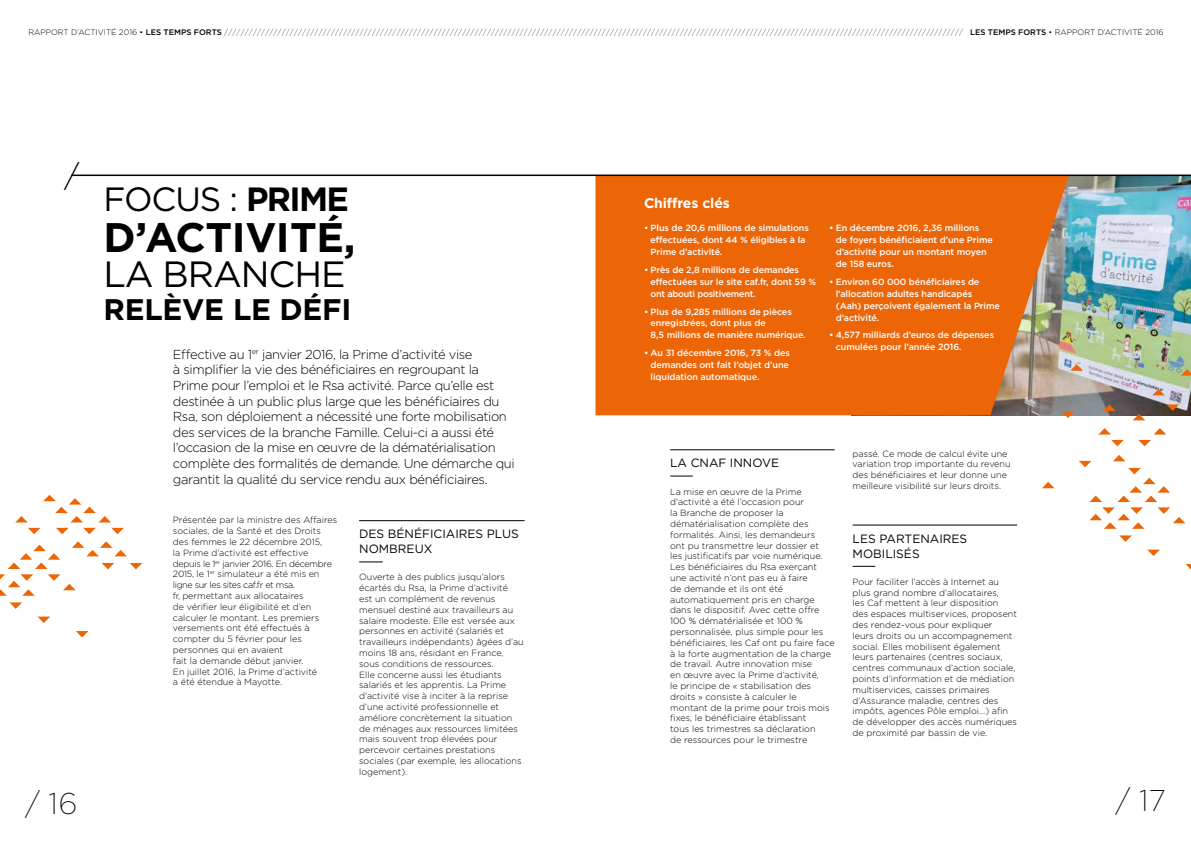
<style>
.page{position:relative;width:1191px;height:842px;background:#fff}
.page>*{position:absolute;margin:0;border:0;box-sizing:border-box;transform-origin:0 0}
.t1{font:700 41.3px "Gotham";letter-spacing:-.01em;color:#000}
.t2{font:36.5px "Gotham";letter-spacing:-.03em;color:#000}
.t3{font:33.6px "Gotham";letter-spacing:-.03em;color:#000}
.t4{font:200 30px "Gotham";color:#000}
.t5{font:300 30px "Gotham";color:#000}
.t6{font:700 29.8px "Gotham";letter-spacing:-.01em;color:#000}
.t7{font:700 14px "Gotham";letter-spacing:-.01em;color:#fff}
.t8{font:300 13px/15.6px "Gotham";letter-spacing:-.03em;color:#000}
.t9{font:12px/15px "Gotham";color:#000}
.t10{font:300 9px/10.8px "Gotham";color:#000}
.t11{font:500 9px/12px "Gotham";letter-spacing:-.01em;color:#fff}
.t12{font:200 8px "Gotham";color:#000}
.s1{font-weight:300}
.s2{font-weight:500}
.s3{font-weight:700}
</style>
<div class="page">
<img style="left:1069px;top:176px;width:122px;height:239px">
<svg style="left:1185px;top:564px;width:6px;height:6px"></svg>
<svg style="left:1119px;top:535px;width:12px;height:7px"></svg>
<svg style="left:1147px;top:550px;width:13px;height:6px"></svg>
<svg style="left:1042px;top:482px;width:12px;height:6px"></svg>
<svg style="left:1061px;top:412px;width:13px;height:6px"></svg>
<svg style="left:1070px;top:364px;width:13px;height:7px"></svg>
<svg style="left:1098px;top:428px;width:25px;height:18px"></svg>
<svg style="left:1166px;top:404px;width:13px;height:7px"></svg>
<svg style="left:1132px;top:414px;width:13px;height:6px"></svg>
<svg style="left:1138px;top:428px;width:28px;height:18px"></svg>
<svg style="left:1079px;top:455px;width:106px;height:74px"></svg>
<svg style="left:1103px;top:405px;width:12px;height:6px"></svg>
<svg style="left:1180px;top:369px;width:11px;height:7px"></svg>
<svg style="left:1152px;top:389px;width:12px;height:6px"></svg>
<svg style="left:76px;top:631px;width:12px;height:6px"></svg>
<svg style="left:9px;top:602px;width:13px;height:7px"></svg>
<svg style="left:38px;top:617px;width:12px;height:6px"></svg>
<svg style="left:28px;top:528px;width:13px;height:6px"></svg>
<svg style="left:56px;top:528px;width:13px;height:6px"></svg>
<svg style="left:15px;top:516px;width:13px;height:6px"></svg>
<svg style="left:83px;top:528px;width:13px;height:6px"></svg>
<svg style="left:111px;top:528px;width:13px;height:6px"></svg>
<svg style="left:0;top:541px;width:142px;height:55px"></svg>
<svg style="left:43px;top:495px;width:68px;height:27px"></svg>
<hr style="left:359px;top:520px;width:165px;height:1px;background:#000">
<svg style="left:359px;top:562px;width:24px;height:1px"></svg>
<svg style="left:595px;top:176px;width:474px;height:239px;background:#e56a13"></svg>
<hr style="left:670px;top:449px;width:164px;height:1px;background:#000">
<svg style="left:670px;top:476px;width:23px;height:1px"></svg>
<hr style="left:852px;top:524px;width:165px;height:1px;background:#000">
<svg style="left:852px;top:566px;width:23px;height:1px"></svg>
<hr style="left:71px;top:175px;width:1120px;height:1px;background:#000">
<p class="t12" style="left:28px;top:27px;width:1136px"><span class="s1">RAPPORT D’ACTIVITÉ 2016 •</span> <span class="s2">LES TEMPS FORTS</span> //////////////////////////////////////////////////////////////////////////////////////////////////////////////////////////////////////////////////////////////////////////////////// <span class="s2">LES TEMPS FORTS</span> <span class="s1">• RAPPORT D’ACTIVITÉ 2016</span></p>
<h3 class="t5" style="left:64px;top:156px;width:16px">/</h3>
<h3 class="t3" style="left:103px;top:178px;width:247px">FOCUS : <span class="s3">PRIME</span></h3>
<h1 class="t1" style="left:103px;top:210px;width:254px">D’ACTIVITÉ,</h1>
<h2 class="t2" style="left:103px;top:251px;width:243px">LA BRANCHE</h2>
<h3 class="t6" style="left:103px;top:289px;width:249px">RELÈVE LE DÉFI</h3>
<p class="t8" style="left:173px;top:346px;width:343px">Effective au 1<sup>er</sup> janvier 2016, la Prime d’activité vise<br>à simplifier la vie des bénéficiaires en regroupant la Prime pour l’emploi et le Rsa activité. Parce qu’elle est destinée à un public plus large que les bénéficiaires du Rsa, son déploiement a nécessité une forte mobilisation des services de la branche Famille. Celui-ci a aussi été l’occasion de la mise en œuvre de la dématérialisation complète des formalités de demande. Une démarche qui garantit la qualité du service rendu aux bénéficiaires.</p>
<p class="t10" style="left:173px;top:515px;width:166px">Présentée par la ministre des Affaires sociales, de la Santé et des Droits des femmes le 22 décembre 2015,<br>la Prime d’activité est effective depuis le 1<sup>er</sup> janvier 2016. En décembre<br>2015, le 1<sup>er</sup> simulateur a été mis en ligne sur les sites caf.fr et msa.<br>fr, permettant aux allocataires<br>de vérifier leur éligibilité et d’en calculer le montant. Les premiers versements ont été effectués à compter du 5 février pour les personnes qui en avaient<br>fait la demande début janvier.<br>En juillet 2016, la Prime d’activité<br>a été étendue à Mayotte.</p>
<h3 class="t9" style="left:359px;top:526px;width:161px">DES BÉNÉFICIAIRES PLUS<br>NOMBREUX</h3>
<p class="t10" style="left:359px;top:572px;width:166px">Ouverte à des publics jusqu’alors écartés du Rsa, la Prime d’activité<br>est un complément de revenus mensuel destiné aux travailleurs au salaire modeste. Elle est versée aux personnes en activité (salariés et travailleurs indépendants) âgées d’au moins 18 ans, résidant en France, sous conditions de ressources.<br>Elle concerne aussi les étudiants salariés et les apprentis. La Prime d’activité vise à inciter à la reprise d’une activité professionnelle et améliore concrètement la situation de ménages aux ressources limitées mais souvent trop élevées pour percevoir certaines prestations sociales (par exemple, les allocations logement).</p>
<h3 class="t7" style="left:644px;top:194px;width:87px">Chiffres clés</h3>
<p class="t11" style="left:650px;top:222px;width:160px;text-indent:-7px">• Plus de 20,6 millions de simulations effectuées, dont 44 % éligibles à la<br>Prime d’activité.</p>
<p class="t11" style="left:650px;top:263px;width:167px;text-indent:-7px">• Près de 2,8 millions de demandes effectuées sur le site caf.fr, dont 59 % ont abouti positivement.</p>
<p class="t11" style="left:650px;top:305px;width:157px;text-indent:-7px">• Plus de 9,285 millions de pièces enregistrées, dont plus de<br>8,5 millions de manière numérique.</p>
<p class="t11" style="left:650px;top:347px;width:141px;text-align:justify;text-indent:-7px">• Au 31 décembre 2016, 73 % des demandes ont fait l’objet d’une liquidation automatique.</p>
<p class="t11" style="left:836px;top:222px;width:159px;text-indent:-7px">• En décembre 2016, 2,36 millions<br>de foyers bénéficiaient d’une Prime d’activité pour un montant moyen de 158 euros.</p>
<p class="t11" style="left:836px;top:275px;width:166px;text-indent:-7px">• Environ 60 000 bénéficiaires de l’allocation adultes handicapés (Aah) perçoivent également la Prime d’activité.</p>
<p class="t11" style="left:836px;top:329px;width:160px;text-indent:-7px">• 4,577 milliards d’euros de dépenses cumulées pour l’année 2016.</p>
<h3 class="t9" style="left:670px;top:455px;width:110px">LA CNAF INNOVE</h3>
<p class="t10" style="left:670px;top:486px;width:166px">La mise en œuvre de la Prime d’activité a été l’occasion pour<br>la Branche de proposer la dématérialisation complète des formalités. Ainsi, les demandeurs<br>ont pu transmettre leur dossier et<br>les justificatifs par voie numérique.<br>Les bénéficiaires du Rsa exerçant une activité n’ont pas eu à faire<br>de demande et ils ont été automatiquement pris en charge dans le dispositif. Avec cette offre 100 % dématérialisée et 100 % personnalisée, plus simple pour les bénéficiaires, les Caf ont pu faire face à la forte augmentation de la charge de travail. Autre innovation mise<br>en œuvre avec la Prime d’activité,<br>le principe de « stabilisation des droits » consiste à calculer le montant de la prime pour trois mois fixes, le bénéficiaire établissant<br>tous les trimestres sa déclaration<br>de ressources pour le trimestre</p>
<p class="t10" style="left:852px;top:448px;width:159px">passé. Ce mode de calcul évite une variation trop importante du revenu des bénéficiaires et leur donne une meilleure visibilité sur leurs droits.</p>
<h3 class="t9" style="left:852px;top:530px;width:116px">LES PARTENAIRES<br>MOBILISÉS</h3>
<p class="t10" style="left:852px;top:576px;width:166px">Pour faciliter l’accès à Internet au plus grand nombre d’allocataires,<br>les Caf mettent à leur disposition<br>des espaces multiservices, proposent des rendez-vous pour expliquer<br>leurs droits ou un accompagnement social. Elles mobilisent également leurs partenaires (centres sociaux, centres communaux d’action sociale, points d’information et de médiation multiservices, caisses primaires d’Assurance maladie, centres des impôts, agences Pôle emploi…) afin de développer des accès numériques de proximité par bassin de vie.</p>
<h3 class="t4" style="left:26px;top:785px;width:53px">/ 16</h3>
<h3 class="t4" style="left:1116px;top:781px;width:51px">/ 17</h3>
</div>
